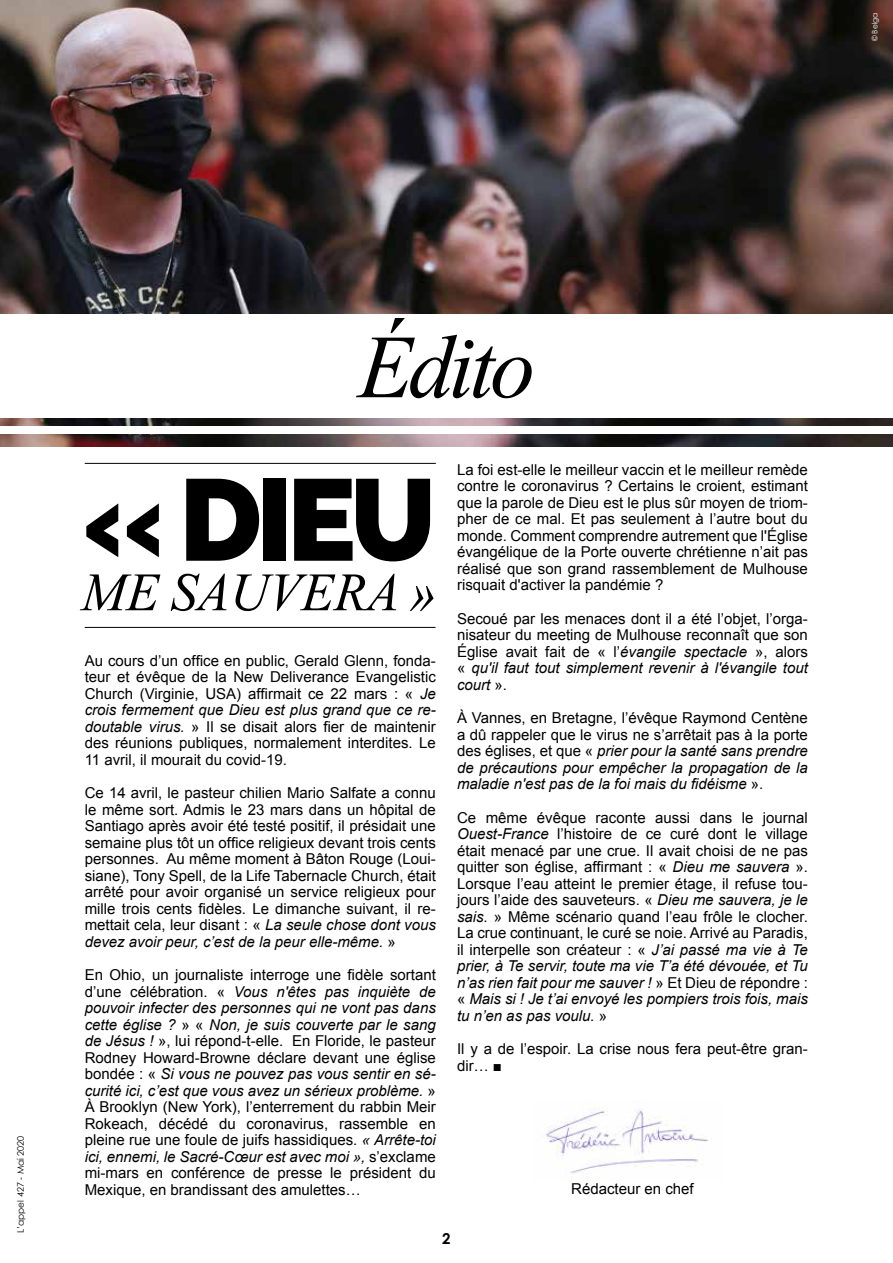
<style>
.page{position:relative;width:893px;height:1263px;background:#fff}
.page>*{position:absolute;margin:0;border:0;box-sizing:border-box;transform-origin:0 0}
.t1{font:800 115.5px "Raleway";color:#000}
.t2{font:italic 90px "Times New Roman";letter-spacing:-.05em;color:#000}
.t3{font:italic 54px "Times New Roman";letter-spacing:-.005em;color:#000}
.t4{font:15px/16.5px "Arial";color:#000;text-align:justify}
.t5{font:italic 15px/16.5px "Arial";color:#000;text-align:justify}
.t6{font:700 15px "Century Gothic";color:#000}
.t7{font:9px "Century Gothic";color:#000}
.t8{font:7.5px "Century Gothic";color:#fff}
.s1{font-style:italic}
.s2{font-style:normal}
</style>
<div class="page">
<img style="left:0;top:0;width:893px;height:446px">
<div style="left:0;top:426px;width:893px;height:7px;background:#fff"></div>
<div style="left:0;top:315px;width:893px;height:103px;background:#fff"></div>
<hr style="left:85px;top:627px;width:351px;height:1px;background:#000">
<hr style="left:85px;top:463px;width:351px;height:1px;background:#000">
<img style="left:546px;top:1101px;width:166px;height:73px">
<p class="t8" style="left:870px;top:41px;width:30px;rotate:-90deg">© Belga</p>
<p class="t7" style="left:15px;top:1233px;width:99px;rotate:-90deg">L’appel 427 - Mai 2020</p>
<h2 class="t2" style="left:358px;top:317px;width:179px">Édito</h2>
<h1 class="t1" style="left:83px;top:453px;width:354px">« DIEU</h1>
<h3 class="t3" style="left:82px;top:562px;width:356px">ME SAUVERA »</h3>
<p class="t4" style="left:85px;top:652px;width:353px">Au cours d’un office en public, Gerald Glenn, fonda&shy;teur et évêque de la New Deliverance Evangelistic Church (Virginie, USA) affirmait ce 22 mars : « <span class="s1">Je crois fermement que Dieu est plus grand que ce re&shy;doutable virus.</span> » Il se disait alors fier de maintenir des réunions publiques, normalement interdites. Le 11 avril, il mourait du covid-19.</p>
<p class="t4" style="left:85px;top:785px;width:353px">Ce 14 avril, le pasteur chilien Mario Salfate a connu le même sort. Admis le 23 mars dans un hôpital de Santiago après avoir été testé positif, il présidait une semaine plus tôt un office religieux devant trois cents personnes. Au même moment à Bâton Rouge (Loui&shy;siane), Tony Spell, de la Life Tabernacle Church, était arrêté pour avoir organisé un service religieux pour mille trois cents fidèles. Le dimanche suivant, il re&shy;mettait cela, leur disant : « <span class="s1">La seule chose dont vous devez avoir peur, c’est de la peur elle-même.</span> »</p>
<p class="t4" style="left:85px;top:967px;width:353px">En Ohio, un journaliste interroge une fidèle sortant d’une célébration. « <span class="s1">Vous n'êtes pas inquiète de pouvoir infecter des personnes qui ne vont pas dans cette église ?</span> » « <span class="s1">Non, je suis couverte par le sang de Jésus !</span> », lui répond-t-elle. En Floride, le pasteur Rodney Howard-Browne déclare devant une église bondée : « <span class="s1">Si vous ne pouvez pas vous sentir en sé&shy;curité ici, c’est que vous avez un sérieux problème.</span> » À Brooklyn (New York), l’enterrement du rabbin Meir Rokeach, décédé du coronavirus, rassemble en pleine rue une foule de juifs hassidiques. <span class="s1">« Arrête-toi ici, ennemi, le Sacré-Cœur est avec moi »,</span> s’exclame mi-mars en conférence de presse le président du Mexique, en brandissant des amulettes…</p>
<p class="t4" style="left:457px;top:461px;width:352px">La foi est-elle le meilleur vaccin et le meilleur remède contre le coronavirus ? Certains le croient, estimant que la parole de Dieu est le plus sûr moyen de triom&shy;pher de ce mal. Et pas seulement à l’autre bout du monde. Comment comprendre autrement que l'Église évangélique de la Porte ouverte chrétienne n’ait pas réalisé que son grand rassemblement de Mulhouse risquait d'activer la pandémie ?</p>
<p class="t4" style="left:457px;top:610px;width:352px">Secoué par les menaces dont il a été l’objet, l’orga&shy;nisateur du meeting de Mulhouse reconnaît que son Église avait fait de « l’<span class="s1">évangile spectacle</span> », alors « <span class="s1">qu'il faut tout simplement revenir à l'évangile tout court</span> ».</p>
<p class="t5" style="left:457px;top:710px;width:352px"><span class="s2">À Vannes, en Bretagne, l’évêque Raymond Centène a dû rappeler que le virus ne s’arrêtait pas à la porte des églises, et que «</span> prier pour la santé sans prendre de précautions pour empêcher la propagation de la maladie n'est pas de la foi mais du fidéisme <span class="s2">».</span></p>
<p class="t4" style="left:457px;top:809px;width:352px">Ce même évêque raconte aussi dans le journal <span class="s1">Ouest-France</span> l’histoire de ce curé dont le village était menacé par une crue. Il avait choisi de ne pas quitter son église, affirmant : « <span class="s1">Dieu me sauvera</span> ».<br>Lorsque l’eau atteint le premier étage, il refuse tou&shy;jours l’aide des sauveteurs. « <span class="s1">Dieu me sauvera, je le sais.</span> » Même scénario quand l’eau frôle le clocher.<br>La crue continuant, le curé se noie. Arrivé au Paradis, il interpelle son créateur : « <span class="s1">J’ai passé ma vie à Te prier, à Te servir, toute ma vie T’a été dévouée, et Tu n’as rien fait pour me sauver !</span> » Et Dieu de répondre : « <span class="s1">Mais si ! Je t’ai envoyé les pompiers trois fois, mais tu n’en as pas voulu.</span> »</p>
<p class="t4" style="left:457px;top:1041px;width:352px">Il y a de l’espoir. La crise nous fera peut-être gran&shy;dir… ■</p>
<p class="t4" style="left:571px;top:1181px;width:124px">Rédacteur en chef</p>
<p class="t6" style="left:442px;top:1229px;width:10px">2</p>
</div>
